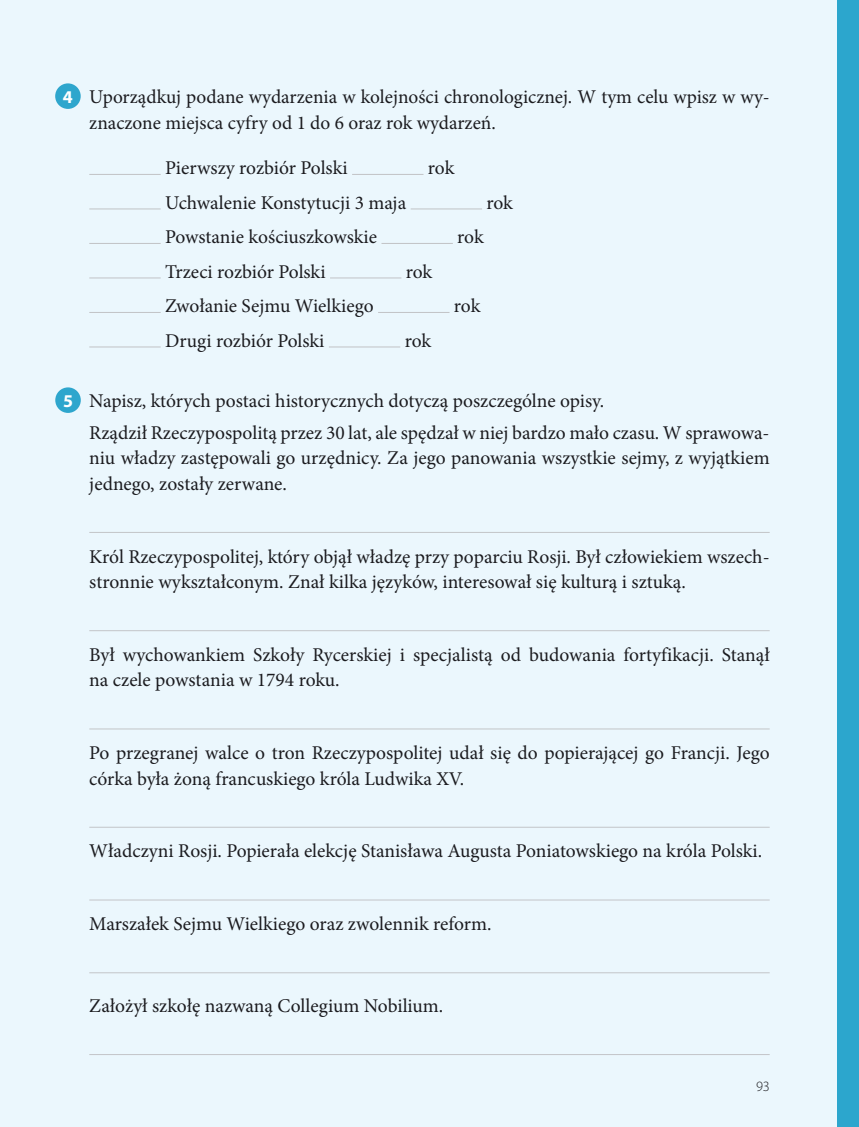
<style>
.page{position:relative;width:859px;height:1127px;background:#ebf7fd}
.page>*{position:absolute;margin:0;border:0;box-sizing:border-box;transform-origin:0 0}
.t1{font:19.5px/25.5px "Minion Pro";color:#1b1b1f}
.t2{font:700 18px "Myriad Pro";color:#fff}
.t3{font:300 14.25px "Myriad Pro";color:#1b1b1f}
.s1{font-family:"Myriad Pro";font-weight:700;font-size:18px;color:#fff}
</style>
<div class="page">
<div style="left:838px;top:0;width:21px;height:1127px;background:#2ca6cd"></div>
<div style="left:55px;top:83px;width:26px;height:26px;background:#2ea6cd;border-radius:50%"></div>
<hr style="left:89px;top:174px;width:72px;height:1px;background:#c3c5c8">
<hr style="left:352px;top:174px;width:71px;height:1px;background:#c3c5c8">
<hr style="left:89px;top:208px;width:72px;height:1px;background:#c3c5c8">
<hr style="left:411px;top:208px;width:71px;height:1px;background:#c3c5c8">
<hr style="left:89px;top:243px;width:72px;height:1px;background:#c3c5c8">
<hr style="left:381px;top:243px;width:72px;height:1px;background:#c3c5c8">
<hr style="left:89px;top:277px;width:72px;height:1px;background:#c3c5c8">
<hr style="left:330px;top:277px;width:71px;height:1px;background:#c3c5c8">
<hr style="left:89px;top:312px;width:72px;height:1px;background:#c3c5c8">
<hr style="left:378px;top:312px;width:71px;height:1px;background:#c3c5c8">
<hr style="left:89px;top:346px;width:72px;height:1px;background:#c3c5c8">
<hr style="left:329px;top:346px;width:71px;height:1px;background:#c3c5c8">
<div style="left:55px;top:387px;width:26px;height:26px;background:#2ea6cd;border-radius:50%"></div>
<hr style="left:89px;top:532px;width:681px;height:1px;background:#c3c5c8">
<hr style="left:89px;top:630px;width:681px;height:1px;background:#c3c5c8">
<hr style="left:89px;top:728px;width:681px;height:1px;background:#c3c5c8">
<hr style="left:89px;top:827px;width:681px;height:1px;background:#c3c5c8">
<hr style="left:89px;top:899px;width:681px;height:1px;background:#c3c5c8">
<hr style="left:89px;top:972px;width:681px;height:1px;background:#c3c5c8">
<hr style="left:89px;top:1054px;width:681px;height:1px;background:#c3c5c8">
<p class="t2" style="left:63px;top:85px;width:11px">4</p>
<p class="t1" style="left:89px;top:85px;width:682px">Uporządkuj podane wydarzenia w kolejności chronologicznej. W tym celu wpisz w wy&shy;znaczone miejsca cyfry od 1 do 6 oraz rok wydarzeń.</p>
<p class="t1" style="left:165px;top:155px;width:184px">Pierwszy rozbiór Polski</p>
<p class="t1" style="left:428px;top:155px;width:28px">rok</p>
<p class="t1" style="left:165px;top:190px;width:243px">Uchwalenie Konstytucji 3 maja</p>
<p class="t1" style="left:486px;top:190px;width:28px">rok</p>
<p class="t1" style="left:165px;top:224px;width:213px">Powstanie kościuszkowskie</p>
<p class="t1" style="left:457px;top:224px;width:28px">rok</p>
<p class="t1" style="left:165px;top:259px;width:162px">Trzeci rozbiór Polski</p>
<p class="t1" style="left:406px;top:259px;width:28px">rok</p>
<p class="t1" style="left:165px;top:293px;width:210px">Zwołanie Sejmu Wielkiego</p>
<p class="t1" style="left:454px;top:293px;width:28px">rok</p>
<p class="t1" style="left:165px;top:328px;width:161px">Drugi rozbiór Polski</p>
<p class="t1" style="left:405px;top:328px;width:28px">rok</p>
<p class="t1" style="left:89px;top:385px;width:682px;line-height:31.5px;text-indent:-26px"><span class="s1">5</span> Napisz, których postaci historycznych dotyczą poszczególne opisy.<br>Rządził Rzeczypospolitą przez 30 lat, ale spędzał w niej bardzo mało czasu. W sprawowa-</p>
<p class="t1" style="left:89px;top:445px;width:682px">niu władzy zastępowali go urzędnicy. Za jego panowania wszystkie sejmy, z wyjątkiem jednego, zostały zerwane.</p>
<p class="t1" style="left:89px;top:544px;width:682px">Król Rzeczypospolitej, który objął władzę przy poparciu Rosji. Był człowiekiem wszech&shy;stronnie wykształconym. Znał kilka języków, interesował się kulturą i sztuką.</p>
<p class="t1" style="left:89px;top:642px;width:682px">Był wychowankiem Szkoły Rycerskiej i specjalistą od budowania fortyfikacji. Stanął na czele powstania w 1794 roku.</p>
<p class="t1" style="left:89px;top:740px;width:682px">Po przegranej walce o tron Rzeczypospolitej udał się do popierającej go Francji. Jego córka była żoną francuskiego króla Ludwika XV.</p>
<p class="t1" style="left:89px;top:838px;width:674px">Władczyni Rosji. Popierała elekcję Stanisława Augusta Poniatowskiego na króla Polski.</p>
<p class="t1" style="left:89px;top:911px;width:404px">Marszałek Sejmu Wielkiego oraz zwolennik reform.</p>
<p class="t1" style="left:89px;top:993px;width:356px">Założył szkołę nazwaną Collegium Nobilium.</p>
<p class="t3" style="left:756px;top:1077px;width:15px">93</p>
</div>
